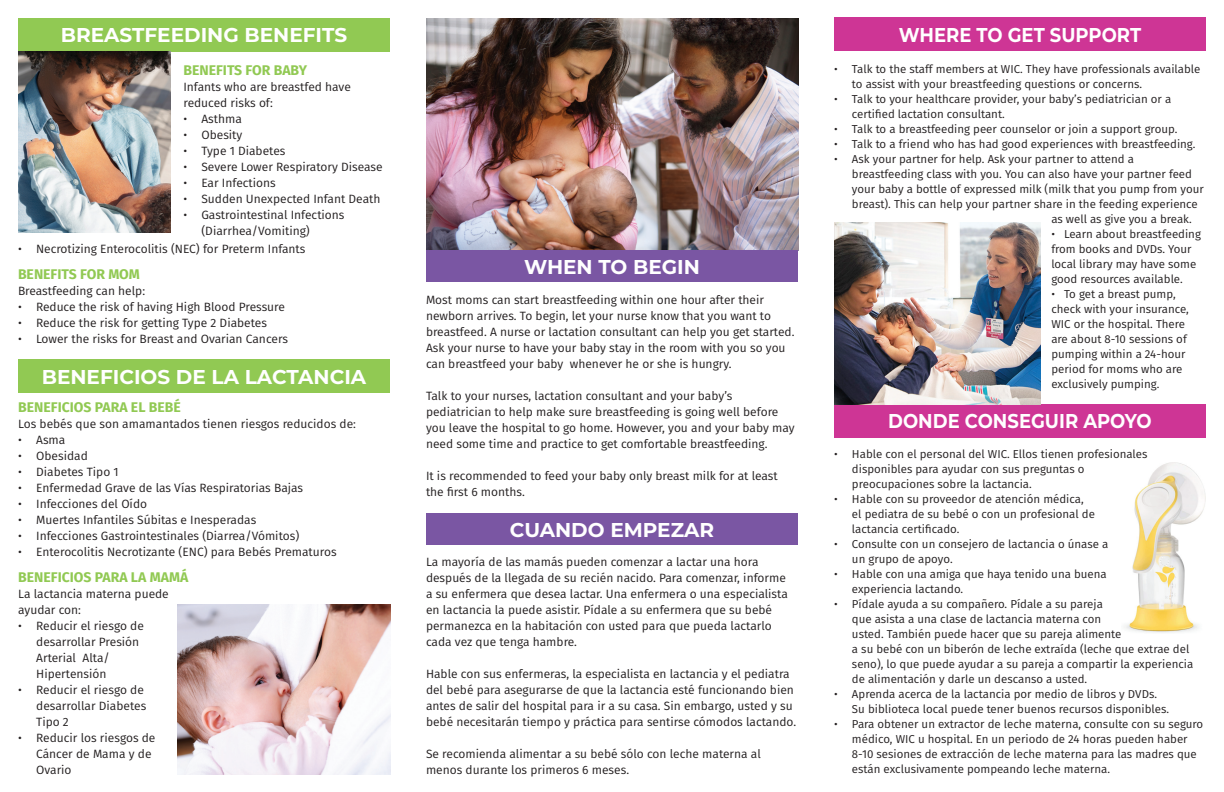
<style>
.page{position:relative;width:1224px;height:792px;background:#fff}
.page>*{position:absolute;margin:0;border:0;box-sizing:border-box;transform-origin:0 0}
.t1{font:700 20px "Montserrat";color:#fff}
.t2{font:700 20px "Montserrat";color:#fff;scale:.9 1}
.t3{font:700 14px "Fira Sans";color:#91c953}
.t4{font:12px/16px "Fira Sans";color:#231f20}
.t5{font:11.5px/15px "Fira Sans";color:#231f20}
</style>
<div class="page">
<img style="left:426px;top:18px;width:372px;height:232px">
<div style="left:18px;top:18px;width:372px;height:33px;background:#91c953"></div>
<div style="left:18px;top:359px;width:372px;height:34px;background:#91c953"></div>
<div style="left:426px;top:250px;width:372px;height:32px;background:#7a56a3"></div>
<div style="left:426px;top:513px;width:372px;height:32px;background:#7a56a3"></div>
<div style="left:834px;top:17px;width:372px;height:34px;background:#ce3595"></div>
<div style="left:834px;top:404px;width:372px;height:33px;background:#ce3595"></div>
<img style="left:177px;top:605px;width:213px;height:169px">
<img style="left:18px;top:51px;width:153px;height:182px">
<img style="left:834px;top:222px;width:207px;height:182px">
<img style="left:1124px;top:463px;width:82px;height:170px">
<h1 class="t1" style="left:61px;top:21px;width:288px">BREASTFEEDING BENEFITS</h1>
<p class="t3" style="left:183px;top:58px;width:125px">BENEFITS FOR BABY</p>
<p class="t4" style="left:183px;top:78px;width:169px">Infants who are breastfed have reduced risks of:</p>
<p class="t4" style="left:183px;top:110px;width:60px">• Asthma</p>
<p class="t4" style="left:183px;top:126px;width:60px">• Obesity</p>
<p class="t4" style="left:183px;top:142px;width:104px">• Type 1 Diabetes</p>
<p class="t4" style="left:183px;top:158px;width:201px">• Severe Lower Respiratory Disease</p>
<p class="t4" style="left:183px;top:174px;width:94px">• Ear Infections</p>
<p class="t4" style="left:183px;top:190px;width:199px">• Sudden Unexpected Infant Death</p>
<p class="t4" style="left:201px;top:206px;width:145px;text-indent:-18px">• Gastrointestinal Infections (Diarrhea/Vomiting)</p>
<p class="t4" style="left:18px;top:241px;width:289px">• Necrotizing Enterocolitis (NEC) for Preterm Infants</p>
<p class="t3" style="left:18px;top:262px;width:123px">BENEFITS FOR MOM</p>
<p class="t4" style="left:18px;top:283px;width:129px">Breastfeeding can help:</p>
<p class="t4" style="left:18px;top:299px;width:268px">• Reduce the risk of having High Blood Pressure</p>
<p class="t4" style="left:18px;top:315px;width:251px">• Reduce the risk for getting Type 2 Diabetes</p>
<p class="t4" style="left:18px;top:331px;width:271px">• Lower the risks for Breast and Ovarian Cancers</p>
<h1 class="t1" style="left:42px;top:362px;width:326px">BENEFICIOS DE LA LACTANCIA</h1>
<p class="t3" style="left:18px;top:396px;width:164px">BENEFICIOS PARA EL BEBÉ</p>
<p class="t4" style="left:18px;top:416px;width:339px">Los bebés que son amamantados tienen riesgos reducidos de:</p>
<p class="t4" style="left:18px;top:432px;width:49px">• Asma</p>
<p class="t4" style="left:18px;top:448px;width:71px">• Obesidad</p>
<p class="t4" style="left:18px;top:464px;width:102px">• Diabetes Tipo 1</p>
<p class="t4" style="left:18px;top:480px;width:286px">• Enfermedad Grave de las Vías Respiratorias Bajas</p>
<p class="t4" style="left:18px;top:496px;width:130px">• Infecciones del Oído</p>
<p class="t4" style="left:18px;top:512px;width:240px">• Muertes Infantiles Súbitas e Inesperadas</p>
<p class="t4" style="left:18px;top:528px;width:283px">• Infecciones Gastrointestinales (Diarrea/Vómitos)</p>
<p class="t4" style="left:18px;top:544px;width:320px">• Enterocolitis Necrotizante (ENC) para Bebés Prematuros</p>
<p class="t3" style="left:18px;top:566px;width:172px">BENEFICIOS PARA LA MAMÁ</p>
<p class="t4" style="left:18px;top:586px;width:152px">La lactancia materna puede ayudar con:</p>
<p class="t4" style="left:36px;top:618px;width:109px;text-indent:-18px">• Reducir el riesgo de desarrollar Presión<br>Arterial Alta/<br>Hipertensión</p>
<p class="t4" style="left:36px;top:682px;width:112px;text-indent:-18px">• Reducir el riesgo de desarrollar Diabetes<br>Tipo 2</p>
<p class="t4" style="left:36px;top:730px;width:121px;text-indent:-18px">• Reducir los riesgos de<br>Cáncer de Mama y de<br>Ovario</p>
<h1 class="t1" style="left:524px;top:252px;width:177px">WHEN TO BEGIN</h1>
<p class="t4" style="left:426px;top:292px;width:370px">Most moms can start breastfeeding within one hour after their newborn arrives. To begin, let your nurse know that you want to breastfeed. A nurse or lactation consultant can help you get started.<br>Ask your nurse to have your baby stay in the room with you so you can breastfeed your baby whenever he or she is hungry.</p>
<p class="t4" style="left:426px;top:388px;width:370px">Talk to your nurses, lactation consultant and your baby’s pediatrician to help make sure breastfeeding is going well before you leave the hospital to go home. However, you and your baby may need some time and practice to get comfortable breastfeeding.</p>
<p class="t4" style="left:426px;top:468px;width:353px">It is recommended to feed your baby only breast milk for at least the first 6 months.</p>
<h1 class="t1" style="left:510px;top:515px;width:206px">CUANDO EMPEZAR</h1>
<p class="t4" style="left:426px;top:554px;width:363px">La mayoría de las mamás pueden comenzar a lactar una hora después de la llegada de su recién nacido. Para comenzar, informe a su enfermera que desea lactar. Una enfermera o una especialista en lactancia la puede asistir. Pídale a su enfermera que su bebé permanezca en la habitación con usted para que pueda lactarlo cada vez que tenga hambre.</p>
<p class="t4" style="left:426px;top:666px;width:372px">Hable con sus enfermeras, la especialista en lactancia y el pediatra del bebé para asegurarse de que la lactancia esté funcionando bien antes de salir del hospital para ir a su casa. Sin embargo, usted y su bebé necesitarán tiempo y práctica para sentirse cómodos lactando.</p>
<p class="t4" style="left:426px;top:746px;width:336px">Se recomienda alimentar a su bebé sólo con leche materna al menos durante los primeros 6 meses.</p>
<h1 class="t2" style="left:899px;top:20px;width:271px">WHERE TO GET SUPPORT</h1>
<p class="t5" style="left:852px;top:62px;width:350px;text-indent:-18px">• Talk to the staff members at WIC. They have professionals available to assist with your breastfeeding questions or concerns.</p>
<p class="t5" style="left:852px;top:92px;width:321px;text-indent:-18px">• Talk to your healthcare provider, your baby’s pediatrician or a certified lactation consultant.</p>
<p class="t5" style="left:834px;top:121px;width:345px">• Talk to a breastfeeding peer counselor or join a support group.</p>
<p class="t5" style="left:834px;top:136px;width:363px">• Talk to a friend who has had good experiences with breastfeeding.</p>
<p class="t5" style="left:834px;top:151px;width:301px">• Ask your partner for help. Ask your partner to attend a</p>
<p class="t5" style="left:852px;top:166px;width:342px">breastfeeding class with you. You can also have your partner feed</p>
<p class="t5" style="left:852px;top:181px;width:353px">your baby a bottle of expressed milk (milk that you pump from your</p>
<p class="t5" style="left:852px;top:196px;width:347px">breast). This can help your partner share in the feeding experience</p>
<p class="t5" style="left:1051px;top:211px;width:142px">as well as give you a break.</p>
<p class="t5" style="left:1051px;top:226px;width:151px">• Learn about breastfeeding from books and DVDs. Your local library may have some good resources available.</p>
<p class="t5" style="left:1051px;top:286px;width:139px">• To get a breast pump, check with your insurance,<br>WIC or the hospital. There are about 8-10 sessions of pumping within a 24-hour period for moms who are exclusively pumping.</p>
<h1 class="t2" style="left:888px;top:407px;width:294px">DONDE CONSEGUIR APOYO</h1>
<p class="t5" style="left:852px;top:447px;width:297px;text-indent:-18px">• Hable con el personal del WIC. Ellos tienen profesionales disponibles para ayudar con sus preguntas o preocupaciones sobre la lactancia.</p>
<p class="t5" style="left:852px;top:492px;width:244px;text-indent:-18px">• Hable con su proveedor de atención médica, el pediatra de su bebé o con un profesional de lactancia certificado.</p>
<p class="t5" style="left:852px;top:537px;width:258px;text-indent:-18px">• Consulte con un consejero de lactancia o únase a un grupo de apoyo.</p>
<p class="t5" style="left:852px;top:567px;width:256px;text-indent:-18px">• Hable con una amiga que haya tenido una buena experiencia lactando.</p>
<p class="t5" style="left:852px;top:597px;width:343px;text-indent:-18px">• Pídale ayuda a su compañero. Pídale a su pareja<br>que asista a una clase de lactancia materna con<br>usted. También puede hacer que su pareja alimente<br>a su bebé con un biberón de leche extraída (leche que extrae del seno), lo que puede ayudar a su pareja a compartir la experiencia de alimentación y darle un descanso a usted.</p>
<p class="t5" style="left:852px;top:686px;width:319px;text-indent:-18px">• Aprenda acerca de la lactancia por medio de libros y DVDs.<br>Su biblioteca local puede tener buenos recursos disponibles.</p>
<p class="t5" style="left:852px;top:716px;width:353px;text-indent:-18px">• Para obtener un extractor de leche materna, consulte con su seguro médico, WIC u hospital. En un periodo de 24 horas pueden haber 8-10 sesiones de extracción de leche materna para las madres que están exclusivamente pompeando leche materna.</p>
</div>
